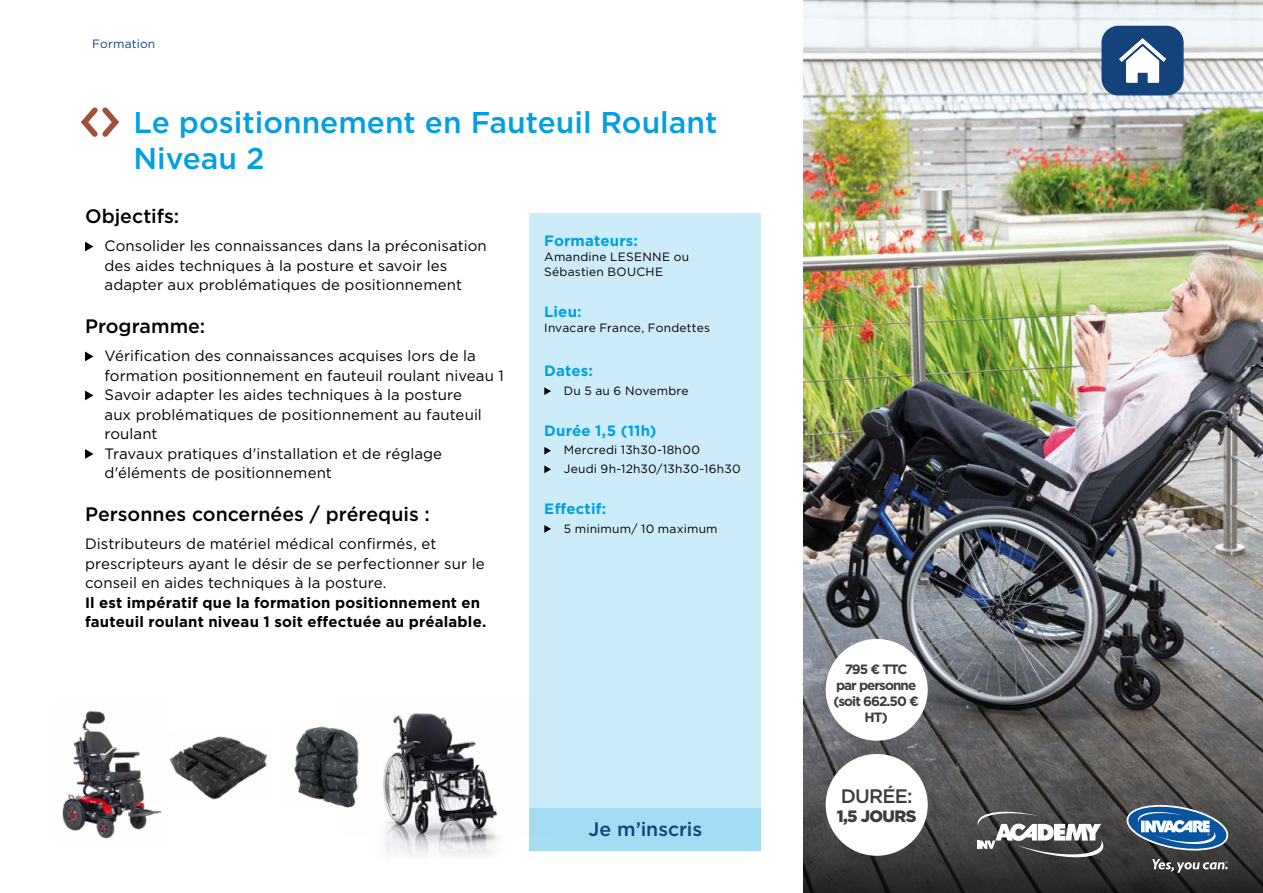
<style>
.page{position:relative;width:1263px;height:893px;background:#fff}
.page>*{position:absolute;margin:0;border:0;box-sizing:border-box;transform-origin:0 0}
.t1{font:500 30px/36px "Gotham";color:#009fe3}
.t2{font:500 19.5px "Gotham";color:#000}
.t3{font:500 19.5px "Gotham";letter-spacing:-.005em;color:#14427a}
.t4{font:500 19.5px "Gotham";letter-spacing:-.04em;color:#3c3c3b}
.t5{font:900 16.5px "Gotham";letter-spacing:-.04em;color:#3c3c3b}
.t6{font:15px/19.5px "Gotham";letter-spacing:.005em;color:#000}
.t7{font:700 15px/19.5px "Gotham";letter-spacing:.01em;color:#000}
.t8{font:700 15px "Gotham";letter-spacing:.01em;color:#009fe3}
.t9{font:700 13.5px/16.2px "Gotham";letter-spacing:-.07em;color:#3c3c3b;text-align:center}
.t10{font:12px/15px "Gotham";letter-spacing:.02em;color:#000}
.t11{font:12px "Gotham";letter-spacing:.015em;color:#14427a}
</style>
<div class="page">
<div style="left:529px;top:213px;width:232px;height:637px;background:#cdecf9"></div>
<div style="left:529px;top:808px;width:232px;height:42px;background:#a4dcf4"></div>
<img style="left:804px;top:0;width:459px;height:663px">
<svg style="left:804px;top:663px;width:459px;height:230px;background:#525152"></svg>
<img style="left:62px;top:710px;width:100px;height:129px">
<svg style="left:85px;top:242px;width:8px;height:9px"></svg>
<svg style="left:85px;top:352px;width:8px;height:9px"></svg>
<svg style="left:85px;top:391px;width:8px;height:9px"></svg>
<svg style="left:85px;top:449px;width:8px;height:10px"></svg>
<svg style="left:544px;top:387px;width:7px;height:8px"></svg>
<svg style="left:544px;top:447px;width:7px;height:8px"></svg>
<svg style="left:544px;top:465px;width:7px;height:8px"></svg>
<svg style="left:544px;top:525px;width:7px;height:8px"></svg>
<div style="left:826px;top:639px;width:102px;height:102px;background:#fff;border-radius:50%"></div>
<div style="left:826px;top:754px;width:102px;height:102px;background:#fff;border-radius:50%"></div>
<svg style="left:81px;top:107px;width:38px;height:30px"></svg>
<div style="left:1101px;top:26px;width:82px;height:69px;background:#14427a;border-radius:17px"></div>
<svg style="left:1119px;top:38px;width:47px;height:45px"></svg>
<svg style="left:977px;top:808px;width:127px;height:52px"></svg>
<svg style="left:1126px;top:805px;width:102px;height:68px;background:#546d85"></svg>
<img style="left:169px;top:736px;width:99px;height:64px">
<img style="left:294px;top:726px;width:45px;height:80px">
<img style="left:339px;top:713px;width:216px;height:143px">
<p class="t11" style="left:92px;top:37px;width:65px">Formation</p>
<h1 class="t1" style="left:134px;top:104px;width:585px">Le positionnement en Fauteuil Roulant<br>Niveau 2</h1>
<h2 class="t2" style="left:85px;top:204px;width:96px">Objectifs:</h2>
<p class="t6" style="left:105px;top:236px;width:384px">Consolider les connaissances dans la préconisation des aides techniques à la posture et savoir les adapter aux problématiques de positionnement</p>
<h2 class="t2" style="left:85px;top:313px;width:122px">Programme:</h2>
<p class="t6" style="left:105px;top:346px;width:401px">Vérification des connaissances acquises lors de la formation positionnement en fauteuil roulant niveau 1<br>Savoir adapter les aides techniques à la posture<br>aux problématiques de positionnement au fauteuil roulant<br>Travaux pratiques d'installation et de réglage d'éléments de positionnement</p>
<h2 class="t2" style="left:85px;top:501px;width:346px">Personnes concernées / prérequis :</h2>
<p class="t6" style="left:85px;top:534px;width:401px">Distributeurs de matériel médical confirmés, et prescripteurs ayant le désir de se perfectionner sur le conseil en aides techniques à la posture.</p>
<p class="t7" style="left:85px;top:592px;width:403px">Il est impératif que la formation positionnement en fauteuil roulant niveau 1 soit effectuée au préalable.</p>
<p class="t8" style="left:544px;top:231px;width:95px">Formateurs:</p>
<p class="t10" style="left:544px;top:250px;width:146px">Amandine LESENNE ou<br>Sébastien BOUCHE</p>
<p class="t8" style="left:544px;top:301px;width:39px">Lieu:</p>
<p class="t10" style="left:544px;top:320px;width:167px">Invacare France, Fondettes</p>
<p class="t8" style="left:544px;top:361px;width:50px">Dates:</p>
<p class="t10" style="left:564px;top:383px;width:126px">Du 5 au 6 Novembre</p>
<p class="t8" style="left:544px;top:421px;width:114px">Durée 1,5 (11h)</p>
<p class="t10" style="left:564px;top:441px;width:178px;line-height:18.6px">Mercredi 13h30-18h00<br>Jeudi 9h-12h30/13h30-16h30</p>
<p class="t8" style="left:544px;top:499px;width:63px">Effectif:</p>
<p class="t10" style="left:564px;top:521px;width:155px">5 minimum/ 10 maximum</p>
<h2 class="t3" style="left:588px;top:816px;width:115px">Je m’inscris</h2>
<p class="t9" style="left:833px;top:661px;width:87px">795 € TTC par personne (soit 662.50 €<br>HT)</p>
<h2 class="t4" style="left:841px;top:783px;width:73px">DURÉE:</h2>
<p class="t5" style="left:837px;top:805px;width:81px">1,5 JOURS</p>
</div>
